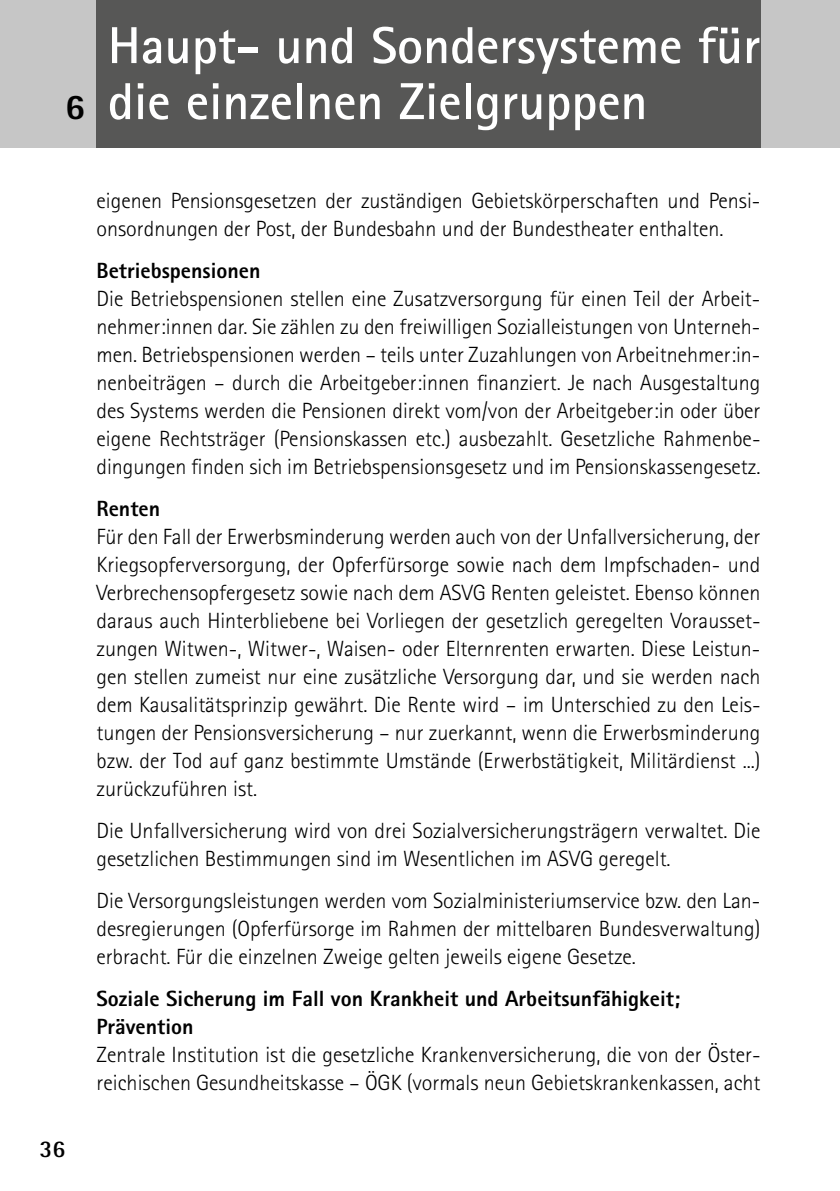
<style>
.page{position:relative;width:840px;height:1191px;background:#fff}
.page>*{position:absolute;margin:0;border:0;box-sizing:border-box;transform-origin:0 0}
.t1{font:700 52px/56px "Rotis Sans Serif Std";color:#fff}
.t2{font:800 36px "Rotis Sans Serif Std";color:#000}
.t3{font:700 24px "Rotis Semi Sans Std";color:#000}
.t4{font:300 22px/28px "Rotis Sans Serif Std";color:#000}
.t5{font:800 22px/28px "Rotis Sans Serif Std";color:#000}
</style>
<div class="page">
<div style="left:0;top:0;width:839px;height:147px;background:#c6c6c6"></div>
<div style="left:96px;top:0;width:664px;height:147px;background:#575756"></div>
<h2 class="t2" style="left:65px;top:84px;width:22px">6</h2>
<h1 class="t1" style="left:108px;top:16px;width:653px">Haupt- und Sondersysteme für die einzelnen Zielgruppen</h1>
<p class="t3" style="left:40px;top:1133px;width:27px">36</p>
<p class="t4" style="left:96px;top:187px;width:665px">eigenen Pensionsgesetzen der zuständigen Gebietskörperschaften und Pensi&shy;onsordnungen der Post, der Bundesbahn und der Bundestheater enthalten.</p>
<p class="t5" style="left:96px;top:256px;width:165px">Betriebspensionen</p>
<p class="t4" style="left:96px;top:285px;width:665px;text-align:justify">Die Betriebspensionen stellen eine Zusatzversorgung für einen Teil der Arbeit&shy;nehmer:innen dar. Sie zählen zu den freiwilligen Sozialleistungen von Unterneh&shy;men. Betriebspensionen werden – teils unter Zuzahlungen von Arbeitnehmer:in&shy;nenbeiträgen – durch die Arbeitgeber:innen finanziert. Je nach Ausgestaltung des Systems werden die Pensionen direkt vom/von der Arbeitgeber:in oder über eigene Rechtsträger (Pensionskassen etc.) ausbezahlt. Gesetzliche Rahmenbe&shy;dingungen finden sich im Betriebspensionsgesetz und im Pensionskassengesetz.</p>
<p class="t5" style="left:96px;top:494px;width:65px">Renten</p>
<p class="t4" style="left:96px;top:523px;width:665px;text-align:justify">Für den Fall der Erwerbsminderung werden auch von der Unfallversicherung, der Kriegsopferversorgung, der Opferfürsorge sowie nach dem Impfschaden- und Verbrechensopfergesetz sowie nach dem ASVG Renten geleistet. Ebenso können daraus auch Hinterbliebene bei Vorliegen der gesetzlich geregelten Vorausset&shy;zungen Witwen-, Witwer-, Waisen- oder Elternrenten erwarten. Diese Leistun&shy;gen stellen zumeist nur eine zusätzliche Versorgung dar, und sie werden nach dem Kausalitätsprinzip gewährt. Die Rente wird – im Unterschied zu den Leis&shy;tungen der Pensionsversicherung – nur zuerkannt, wenn die Erwerbsminderung bzw. der Tod auf ganz bestimmte Umstände (Erwerbstätigkeit, Militärdienst ...) zurückzuführen ist.</p>
<p class="t4" style="left:96px;top:817px;width:665px">Die Unfallversicherung wird von drei Sozialversicherungsträgern verwaltet. Die gesetzlichen Bestimmungen sind im Wesentlichen im ASVG geregelt.</p>
<p class="t4" style="left:96px;top:887px;width:665px;text-align:justify">Die Versorgungsleistungen werden vom Sozialministeriumservice bzw. den Lan&shy;desregierungen (Opferfürsorge im Rahmen der mittelbaren Bundesverwaltung) erbracht. Für die einzelnen Zweige gelten jeweils eigene Gesetze.</p>
<p class="t5" style="left:96px;top:984px;width:585px">Soziale Sicherung im Fall von Krankheit und Arbeitsunfähigkeit;<br>Prävention</p>
<p class="t4" style="left:96px;top:1041px;width:665px">Zentrale Institution ist die gesetzliche Krankenversicherung, die von der Öster&shy;reichischen Gesundheitskasse – ÖGK (vormals neun Gebietskrankenkassen, acht</p>
</div>
